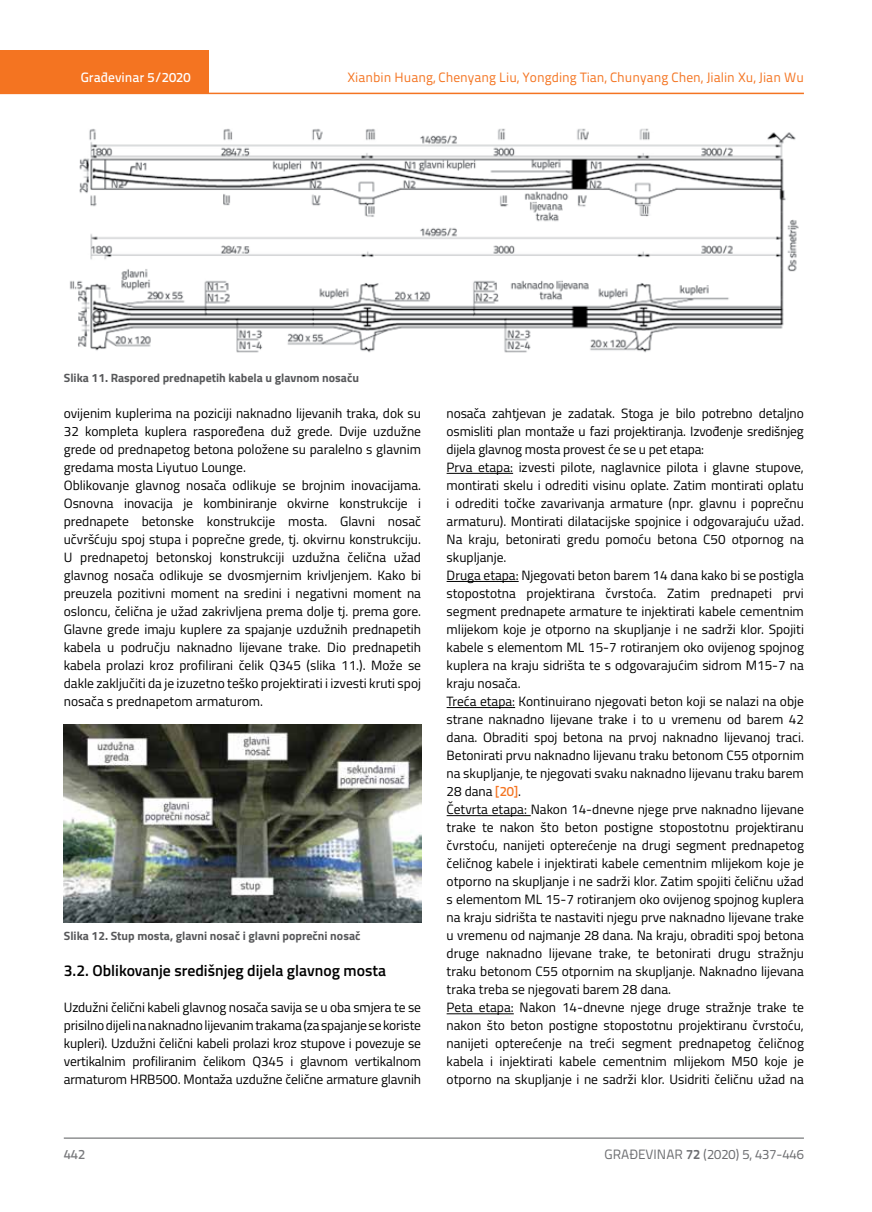
<style>
.page{position:relative;width:872px;height:1212px;background:#fff}
.page>*{position:absolute;margin:0;border:0;box-sizing:border-box;transform-origin:0 0}
.t1{font:600 15.75px "Titillium";color:#000}
.t2{font:13.5px/18px "Titillium";color:#000}
.t3{font:13.5px "Titillium Text 22 L";color:#f47421}
.t4{font:13.5px "Titillium Text 22 L";color:#6d6e71}
.t5{font:500 13.5px "Titillium Text 22 L";color:#fff}
.t6{font:500 13.5px "Titillium Text 22 L";color:#797a7d}
.t7{font:700 12px "Titillium";color:#58595b}
.s1{font-family:"Titillium Text 22 L";font-weight:500;color:#f47421}
.s2{font-weight:700}
</style>
<div class="page">
<div style="left:0;top:50px;width:208px;height:44px;background:#f47421"></div>
<hr style="left:0;top:93px;width:804px;height:1px;background:#f47421">
<hr style="left:64px;top:1138px;width:740px;height:1px;background:#58595b">
<hr style="left:446px;top:473px;width:67px;height:1px;background:#000">
<hr style="left:446px;top:581px;width:72px;height:1px;background:#000">
<hr style="left:446px;top:707px;width:69px;height:1px;background:#000">
<hr style="left:446px;top:815px;width:85px;height:1px;background:#000">
<hr style="left:446px;top:1013px;width:68px;height:1px;background:#000">
<img style="left:70px;top:128px;width:729px;height:225px">
<img style="left:64px;top:724px;width:357px;height:199px">
<p class="t5" style="left:81px;top:67px;width:111px">Građevinar 5/2020</p>
<p class="t3" style="left:347px;top:68px;width:458px">Xianbin Huang, Chenyang Liu, Yongding Tian, Chunyang Chen, Jialin Xu, Jian Wu</p>
<p class="t7" style="left:64px;top:368px;width:297px">Slika 11. Raspored prednapetih kabela u glavnom nosaču</p>
<p class="t2" style="left:64px;top:403px;width:359px">ovijenim kuplerima na poziciji naknadno lijevanih traka, dok su 32 kompleta kuplera raspoređena duž grede. Dvije uzdužne grede od prednapetog betona položene su paralelno s glavnim gredama mosta Liyutuo Lounge.<br>Oblikovanje glavnog nosača odlikuje se brojnim inovacijama.<br>Osnovna inovacija je kombiniranje okvirne konstrukcije i prednapete betonske konstrukcije mosta. Glavni nosač učvršćuju spoj stupa i poprečne grede, tj. okvirnu konstrukciju.<br>U prednapetoj betonskoj konstrukciji uzdužna čelična užad glavnog nosača odlikuje se dvosmjernim krivljenjem. Kako bi preuzela pozitivni moment na sredini i negativni moment na osloncu, čelična je užad zakrivljena prema dolje tj. prema gore.<br>Glavne grede imaju kuplere za spajanje uzdužnih prednapetih kabela u području naknadno lijevane trake. Dio prednapetih kabela prolazi kroz profilirani čelik Q345 (slika 11.). Može se dakle zaključiti da je izuzetno teško projektirati i izvesti kruti spoj nosača s prednapetom armaturom.</p>
<p class="t7" style="left:64px;top:927px;width:298px">Slika 12. Stup mosta, glavni nosač i glavni poprečni nosač</p>
<p class="t1" style="left:64px;top:959px;width:324px">3.2. Oblikovanje središnjeg dijela glavnog mosta</p>
<p class="t2" style="left:64px;top:998px;width:359px;text-align:justify">Uzdužni čelični kabeli glavnog nosača savija se u oba smjera te se prisilno dijeli na naknadno lijevanim trakama (za spajanje se koriste kupleri). Uzdužni čelični kabeli prolazi kroz stupove i povezuje se vertikalnim profiliranim čelikom Q345 i glavnom vertikalnom armaturom HRB500. Montaža uzdužne čelične armature glavnih</p>
<p class="t2" style="left:446px;top:403px;width:359px">nosača zahtjevan je zadatak. Stoga je bilo potrebno detaljno osmisliti plan montaže u fazi projektiranja. Izvođenje središnjeg dijela glavnog mosta provest će se u pet etapa:<br>Prva etapa: izvesti pilote, naglavnice pilota i glavne stupove, montirati skelu i odrediti visinu oplate. Zatim montirati oplatu i odrediti točke zavarivanja armature (npr. glavnu i poprečnu armaturu). Montirati dilatacijske spojnice i odgovarajuću užad.<br>Na kraju, betonirati gredu pomoću betona C50 otpornog na skupljanje.<br>Druga etapa: Njegovati beton barem 14 dana kako bi se postigla stopostotna projektirana čvrstoća. Zatim prednapeti prvi segment prednapete armature te injektirati kabele cementnim mlijekom koje je otporno na skupljanje i ne sadrži klor. Spojiti kabele s elementom ML 15-7 rotiranjem oko ovijenog spojnog kuplera na kraju sidrišta te s odgovarajućim sidrom M15-7 na kraju nosača.<br>Treća etapa: Kontinuirano njegovati beton koji se nalazi na obje strane naknadno lijevane trake i to u vremenu od barem 42 dana. Obraditi spoj betona na prvoj naknadno lijevanoj traci.<br>Betonirati prvu naknadno lijevanu traku betonom C55 otpornim na skupljanje, te njegovati svaku naknadno lijevanu traku barem 28 dana <span class="s1">[20]</span>.<br>Četvrta etapa: Nakon 14-dnevne njege prve naknadno lijevane trake te nakon što beton postigne stopostotnu projektiranu čvrstoću, nanijeti opterećenje na drugi segment prednapetog čeličnog kabele i injektirati kabele cementnim mlijekom koje je otporno na skupljanje i ne sadrži klor. Zatim spojiti čeličnu užad s elementom ML 15-7 rotiranjem oko ovijenog spojnog kuplera na kraju sidrišta te nastaviti njegu prve naknadno lijevane trake u vremenu od najmanje 28 dana. Na kraju, obraditi spoj betona druge naknadno lijevane trake, te betonirati drugu stražnju traku betonom C55 otpornim na skupljanje. Naknadno lijevana traka treba se njegovati barem 28 dana.<br>Peta etapa: Nakon 14-dnevne njege druge stražnje trake te nakon što beton postigne stopostotnu projektiranu čvrstoću, nanijeti opterećenje na treći segment prednapetog čeličnog kabela i injektirati kabele cementnim mlijekom M50 koje je otporno na skupljanje i ne sadrži klor. Usidriti čeličnu užad na</p>
<p class="t6" style="left:64px;top:1144px;width:23px">442</p>
<p class="t4" style="left:604px;top:1144px;width:201px">GRAĐEVINAR <span class="s2">72</span> (2020) 5, 437-446</p>
</div>
